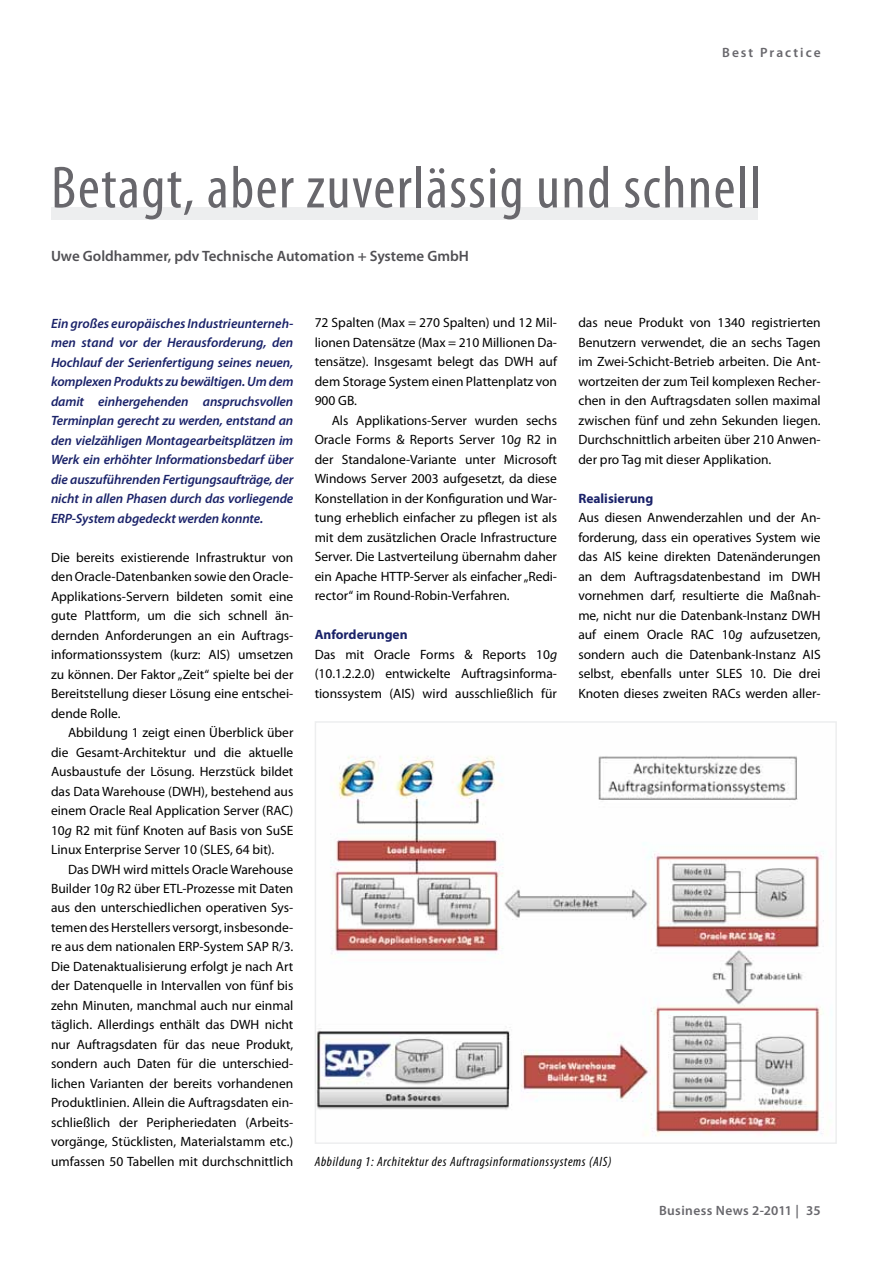
<style>
.page{position:relative;width:893px;height:1263px;background:#fff}
.page>*{position:absolute;margin:0;border:0;box-sizing:border-box;transform-origin:0 0}
.t1{font:condensed 60px "Myriad Pro";letter-spacing:.025em;color:#68676c}
.t2{font:600 15px "Myriad Pro";color:#504f53}
.t3{font:13.5px/19.5px "Myriad Pro";color:#000;text-align:justify}
.t4{font:italic 600 13.5px/19.5px "Myriad Pro";letter-spacing:-.01em;color:#1a2269;text-align:justify}
.t5{font:italic condensed 13.5px "Myriad Pro";letter-spacing:.05em;color:#000}
.t6{font:600 13.5px "Myriad Pro";letter-spacing:.03em;color:#68676c}
.t7{font:600 13.5px "Myriad Pro";letter-spacing:.15em;color:#68676c}
.t8{font:700 13.5px "Myriad Pro";color:#1a2269}
.s1{font-style:italic}
.s2{font-weight:700;color:#1a2269}
</style>
<div class="page">
<div style="left:51px;top:208px;width:707px;height:12px;background:#edeeef"></div>
<img style="left:318px;top:756px;width:506px;height:380px">
<div style="left:315px;top:721px;width:522px;height:423px;border:2px solid #edeeef"></div>
<p class="t7" style="left:722px;top:44px;width:100px">Best Practice</p>
<h1 class="t1" style="left:51px;top:151px;width:712px">Betagt, aber zuverlässig und schnell</h1>
<p class="t2" style="left:51px;top:246px;width:419px">Uwe Goldhammer, pdv Technische Automation + Systeme GmbH</p>
<p class="t4" style="left:51px;top:313px;width:244px">Ein großes europäisches Industrieunterneh&shy;men stand vor der Herausforderung, den Hochlauf der Serienfertigung seines neuen, komplexen Produkts zu bewältigen. Um dem damit einhergehenden anspruchsvollen Terminplan gerecht zu werden, entstand an den vielzähligen Montagearbeitsplätzen im Werk ein erhöhter Informationsbedarf über die auszuführenden Fertigungsaufträge, der nicht in allen Phasen durch das vorliegende ERP-System abgedeckt werden konnte.</p>
<p class="t3" style="left:51px;top:547px;width:244px">Die bereits existierende Infrastruktur von den Oracle-Datenbanken sowie den Oracle-Applikations-Servern bildeten somit eine gute Plattform, um die sich schnell än&shy;dernden Anforderungen an ein Auftrags&shy;informationssystem (kurz: AIS) umsetzen zu können. Der Faktor „Zeit“ spielte bei der Bereitstellung dieser Lösung eine entschei&shy;dende Rolle.</p>
<p class="t3" style="left:51px;top:722px;width:244px;text-indent:17px">Abbildung 1 zeigt einen Überblick über die Gesamt-Architektur und die aktuelle Ausbaustufe der Lösung. Herzstück bildet das Data Warehouse (DWH), bestehend aus einem Oracle Real Application Server (RAC)<br>10<span class="s1">g</span> R2 mit fünf Knoten auf Basis von SuSE Linux Enterprise Server 10 (SLES, 64 bit).</p>
<p class="t3" style="left:51px;top:859px;width:244px;text-indent:17px">Das DWH wird mittels Oracle Warehouse Builder 10<span class="s1">g</span> R2 über ETL-Prozesse mit Daten aus den unterschiedlichen operativen Sys&shy;temen des Herstellers versorgt, insbesonde&shy;re aus dem nationalen ERP-System SAP R/3.<br>Die Datenaktualisierung erfolgt je nach Art der Datenquelle in Intervallen von fünf bis zehn Minuten, manchmal auch nur einmal täglich. Allerdings enthält das DWH nicht nur Auftragsdaten für das neue Produkt, sondern auch Daten für die unterschied&shy;lichen Varianten der bereits vorhandenen Produktlinien. Allein die Auftragsdaten ein&shy;schließlich der Peripheriedaten (Arbeits&shy;vorgänge, Stücklisten, Materialstamm etc.) umfassen 50 Tabellen mit durchschnittlich</p>
<p class="t3" style="left:315px;top:313px;width:244px">72 Spalten (Max = 270 Spalten) und 12 Mil&shy;lionen Datensätze (Max = 210 Millionen Da&shy;tensätze). Insgesamt belegt das DWH auf dem Storage System einen Plattenplatz von 900 GB.</p>
<p class="t3" style="left:315px;top:410px;width:244px;text-indent:17px">Als Applikations-Server wurden sechs Oracle Forms &amp; Reports Server 10<span class="s1">g</span> R2 in der Standalone-Variante unter Microsoft Windows Server 2003 aufgesetzt, da diese Konstellation in der Konfiguration und War&shy;tung erheblich einfacher zu pflegen ist als mit dem zusätzlichen Oracle Infrastructure Server. Die Lastverteilung übernahm daher ein Apache HTTP-Server als einfacher „Redi&shy;rector“ im Round-Robin-Verfahren.</p>
<p class="t3" style="left:315px;top:625px;width:244px;text-align:left"><span class="s2">Anforderungen<br></span>Das mit Oracle Forms &amp; Reports 10<span class="s1">g </span>(10.1.2.2.0) entwickelte Auftragsinforma&shy;tionssystem (AIS) wird ausschließlich für</p>
<p class="t3" style="left:578px;top:313px;width:244px">das neue Produkt von 1340 registrierten Benutzern verwendet, die an sechs Tagen im Zwei-Schicht-Betrieb arbeiten. Die Ant&shy;wortzeiten der zum Teil komplexen Recher&shy;chen in den Auftragsdaten sollen maximal zwischen fünf und zehn Sekunden liegen.<br>Durchschnittlich arbeiten über 210 Anwen&shy;der pro Tag mit dieser Applikation.</p>
<p class="t8" style="left:578px;top:489px;width:77px">Realisierung</p>
<p class="t3" style="left:578px;top:508px;width:244px">Aus diesen Anwenderzahlen und der An&shy;forderung, dass ein operatives System wie das AIS keine direkten Datenänderungen an dem Auftragsdatenbestand im DWH vornehmen darf, resultierte die Maßnah&shy;me, nicht nur die Datenbank-Instanz DWH auf einem Oracle RAC 10<span class="s1">g</span> aufzusetzen, sondern auch die Datenbank-Instanz AIS selbst, ebenfalls unter SLES 10. Die drei Knoten dieses zweiten RACs werden aller-</p>
<p class="t5" style="left:315px;top:1153px;width:298px">Abbildung 1: Architektur des Auftragsinformationssystems (AIS)</p>
<p class="t6" style="left:659px;top:1202px;width:163px">Business News 2-2011 | 35</p>
</div>
